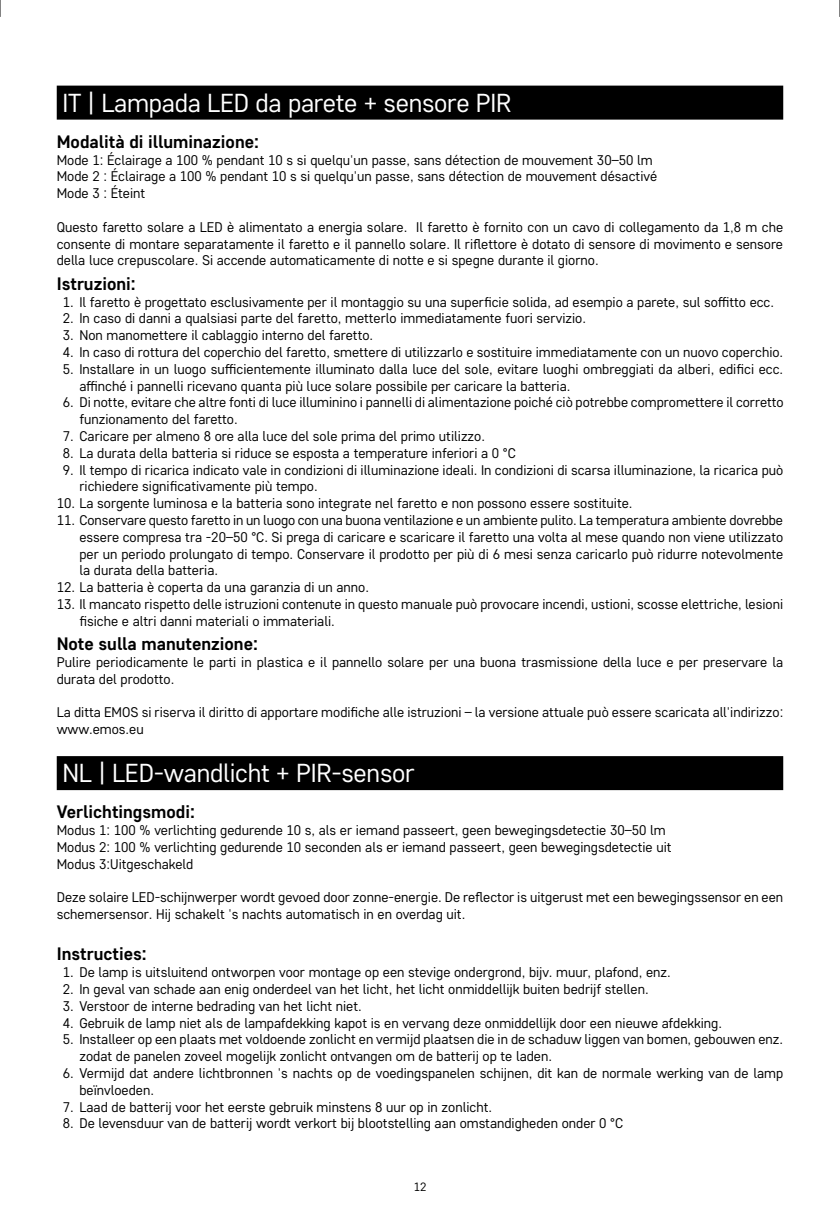
<style>
.page{position:relative;width:840px;height:1219px;background:#fff}
.page>*{position:absolute;margin:0;border:0;box-sizing:border-box;transform-origin:0 0}
.t1{font:26px "Core Sans D35";letter-spacing:-.01em;color:#fff}
.t2{font:700 18px "Core Sans D55";color:#000}
.t3{font:14px/16.8px "Core Sans D35";color:#000}
.t4{font:12px "Core Sans D35";color:#000}
</style>
<div class="page">
<div style="left:57px;top:86px;width:725px;height:34px;background:#000"></div>
<div style="left:57px;top:756px;width:725px;height:34px;background:#000"></div>
<svg style="left:0;top:0;width:1px;height:17px"></svg>
<svg style="left:839px;top:0;width:1px;height:17px"></svg>
<h1 class="t1" style="left:62px;top:86px;width:450px">IT | Lampada LED da parete + sensore PIR</h1>
<p class="t2" style="left:57px;top:130px;width:204px">Modalità di illuminazione:</p>
<p class="t3" style="left:57px;top:151px;width:601px">Mode 1: Éclairage a 100 % pendant 10 s si quelqu'un passe, sans détection de mouvement 30–50 lm<br>Mode 2 : Éclairage a 100 % pendant 10 s si quelqu'un passe, sans détection de mouvement désactivé<br>Mode 3 : Éteint</p>
<p class="t3" style="left:57px;top:218px;width:727px;text-align:justify">Questo faretto solare a LED è alimentato a energia solare. Il faretto è fornito con un cavo di collegamento da 1,8 m che consente di montare separatamente il faretto e il pannello solare. Il riflettore è dotato di sensore di movimento e sensore della luce crepuscolare. Si accende automaticamente di notte e si spegne durante il giorno.</p>
<p class="t2" style="left:57px;top:272px;width:80px">Istruzioni:</p>
<p class="t3" style="left:63px;top:293px;width:712px">1. Il faretto è progettato esclusivamente per il montaggio su una superficie solida, ad esempio a parete, sul soffitto ecc.</p>
<p class="t3" style="left:63px;top:310px;width:524px">2. In caso di danni a qualsiasi parte del faretto, metterlo immediatamente fuori servizio.</p>
<p class="t3" style="left:63px;top:326px;width:312px">3. Non manomettere il cablaggio interno del faretto.</p>
<p class="t3" style="left:63px;top:343px;width:721px">4. In caso di rottura del coperchio del faretto, smettere di utilizzarlo e sostituire immediatamente con un nuovo coperchio.</p>
<p class="t3" style="left:79px;top:360px;width:704px;text-indent:-17px">5. Installare in un luogo sufficientemente illuminato dalla luce del sole, evitare luoghi ombreggiati da alberi, edifici ecc. affinché i pannelli ricevano quanta più luce solare possibile per caricare la batteria.</p>
<p class="t3" style="left:79px;top:394px;width:705px;text-indent:-17px">6. Di notte, evitare che altre fonti di luce illuminino i pannelli di alimentazione poiché ciò potrebbe compromettere il corretto funzionamento del faretto.</p>
<p class="t3" style="left:63px;top:427px;width:423px">7. Caricare per almeno 8 ore alla luce del sole prima del primo utilizzo.</p>
<p class="t3" style="left:63px;top:444px;width:454px">8. La durata della batteria si riduce se esposta a temperature inferiori a 0 °C</p>
<p class="t3" style="left:79px;top:461px;width:705px;text-indent:-17px">9. Il tempo di ricarica indicato vale in condizioni di illuminazione ideali. In condizioni di scarsa illuminazione, la ricarica può richiedere significativamente più tempo.</p>
<p class="t3" style="left:57px;top:494px;width:577px">10. La sorgente luminosa e la batteria sono integrate nel faretto e non possono essere sostituite.</p>
<p class="t3" style="left:79px;top:511px;width:704px;text-align:justify;text-indent:-23px">11. Conservare questo faretto in un luogo con una buona ventilazione e un ambiente pulito. La temperatura ambiente dovrebbe essere compresa tra -20–50 °C. Si prega di caricare e scaricare il faretto una volta al mese quando non viene utilizzato per un periodo prolungato di tempo. Conservare il prodotto per più di 6 mesi senza caricarlo può ridurre notevolmente la durata della batteria.</p>
<p class="t3" style="left:57px;top:578px;width:313px">12. La batteria è coperta da una garanzia di un anno.</p>
<p class="t3" style="left:79px;top:595px;width:704px;text-indent:-23px">13. Il mancato rispetto delle istruzioni contenute in questo manuale può provocare incendi, ustioni, scosse elettriche, lesioni fisiche e altri danni materiali o immateriali.</p>
<p class="t2" style="left:57px;top:632px;width:203px">Note sulla manutenzione:</p>
<p class="t3" style="left:57px;top:653px;width:727px">Pulire periodicamente le parti in plastica e il pannello solare per una buona trasmissione della luce e per preservare la durata del prodotto.</p>
<p class="t3" style="left:57px;top:704px;width:727px">La ditta EMOS si riserva il diritto di apportare modifiche alle istruzioni – la versione attuale può essere scaricata all'indirizzo: www.emos.eu</p>
<h1 class="t1" style="left:62px;top:757px;width:353px">NL | LED-wandlicht + PIR-sensor</h1>
<p class="t2" style="left:57px;top:800px;width:140px">Verlichtingsmodi:</p>
<p class="t3" style="left:57px;top:821px;width:616px">Modus 1: 100 % verlichting gedurende 10 s, als er iemand passeert, geen bewegingsdetectie 30–50 lm<br>Modus 2: 100 % verlichting gedurende 10 seconden als er iemand passeert, geen bewegingsdetectie uit<br>Modus 3:Uitgeschakeld</p>
<p class="t3" style="left:57px;top:888px;width:727px">Deze solaire LED-schijnwerper wordt gevoed door zonne-energie. De reflector is uitgerust met een bewegingssensor en een schemersensor. Hij schakelt 's nachts automatisch in en overdag uit.</p>
<p class="t2" style="left:57px;top:942px;width:91px">Instructies:</p>
<p class="t3" style="left:63px;top:963px;width:609px">1. De lamp is uitsluitend ontworpen voor montage op een stevige ondergrond, bijv. muur, plafond, enz.</p>
<p class="t3" style="left:63px;top:980px;width:587px">2. In geval van schade aan enig onderdeel van het licht, het licht onmiddellijk buiten bedrijf stellen.</p>
<p class="t3" style="left:63px;top:997px;width:300px">3. Verstoor de interne bedrading van het licht niet.</p>
<p class="t3" style="left:63px;top:1014px;width:660px">4. Gebruik de lamp niet als de lampafdekking kapot is en vervang deze onmiddellijk door een nieuwe afdekking.</p>
<p class="t3" style="left:79px;top:1030px;width:704px;text-indent:-17px">5. Installeer op een plaats met voldoende zonlicht en vermijd plaatsen die in de schaduw liggen van bomen, gebouwen enz. zodat de panelen zoveel mogelijk zonlicht ontvangen om de batterij op te laden.</p>
<p class="t3" style="left:79px;top:1064px;width:704px;text-indent:-17px">6. Vermijd dat andere lichtbronnen 's nachts op de voedingspanelen schijnen, dit kan de normale werking van de lamp beïnvloeden.</p>
<p class="t3" style="left:63px;top:1098px;width:430px">7. Laad de batterij voor het eerste gebruik minstens 8 uur op in zonlicht.</p>
<p class="t3" style="left:63px;top:1114px;width:561px">8. De levensduur van de batterij wordt verkort bij blootstelling aan omstandigheden onder 0 °C</p>
<p class="t4" style="left:413px;top:1179px;width:14px">12</p>
</div>
